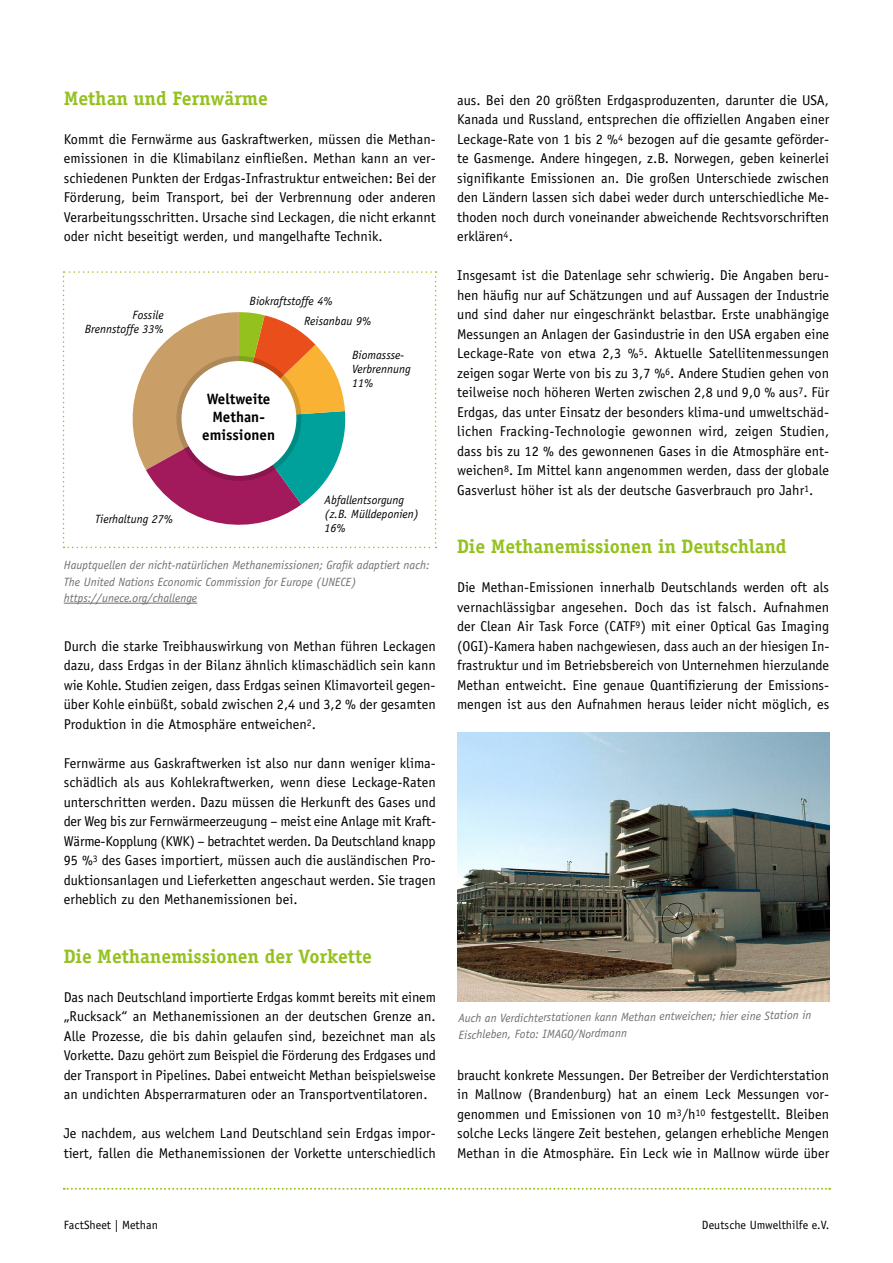
<style>
.page{position:relative;width:893px;height:1263px;background:#fff}
.page>*{position:absolute;margin:0;border:0;box-sizing:border-box;transform-origin:0 0}
.t1{font:700 19.5px "Officina Serif";letter-spacing:-.005em;color:#95c11f}
.t2{font:700 15px/18px "Officina Sans";color:#000;text-align:center}
.t3{font:14.25px/19.5px "Officina Sans";letter-spacing:.005em;color:#000;text-align:justify}
.t4{font:italic 12px/16.5px "Officina Sans";color:#706f6f}
.t5{font:italic 12px/14.4px "Officina Sans";color:#000}
.t6{font:12px "Officina Sans";letter-spacing:.005em;color:#000}
</style>
<div class="page">
<svg style="left:64px;top:1188px;width:766px;height:2px"></svg>
<img style="left:457px;top:732px;width:372px;height:270px">
<svg style="left:63px;top:271px;width:374px;height:277px"></svg>
<div style="left:181px;top:361px;width:115px;height:115px;background:#fff;border-radius:50%"></div>
<hr style="left:64px;top:603px;width:133px;height:1px;background:#706f6f">
<h1 class="t1" style="left:64px;top:86px;width:205px">Methan und Fernwärme</h1>
<p class="t3" style="left:64px;top:129px;width:374px">Kommt die Fernwärme aus Gaskraftwerken, müssen die Methan&shy;emissionen in die Klimabilanz einfließen. Methan kann an ver&shy;schiedenen Punkten der Erdgas-Infrastruktur entweichen: Bei der Förderung, beim Transport, bei der Verbrennung oder anderen Verarbeitungsschritten. Ursache sind Leckagen, die nicht erkannt oder nicht beseitigt werden, und mangelhafte Technik.</p>
<p class="t5" style="left:85px;top:308px;width:80px;text-align:right">Fossile<br>Brennstoffe 33%</p>
<p class="t5" style="left:95px;top:512px;width:79px">Tierhaltung 27%</p>
<p class="t5" style="left:304px;top:291px;width:68px;line-height:20.2px;text-indent:-55px">Biokraftstoffe 4%<br>Reisanbau 9%</p>
<p class="t5" style="left:352px;top:347px;width:60px">Biomassse-<br>Verbrennung<br>11%</p>
<p class="t2" style="left:202px;top:389px;width:74px">Weltweite<br>Methan&shy;emissionen</p>
<p class="t5" style="left:325px;top:492px;width:96px">Abfallentsorgung (z.B. Mülldeponien)<br>16%</p>
<p class="t4" style="left:64px;top:557px;width:367px">Hauptquellen der nicht-natürlichen Methanemissionen; Grafik adaptiert nach:<br>The United Nations Economic Commission for Europe (UNECE) https://unece.org/challenge</p>
<p class="t3" style="left:64px;top:636px;width:374px">Durch die starke Treibhauswirkung von Methan führen Leckagen dazu, dass Erdgas in der Bilanz ähnlich klimaschädlich sein kann wie Kohle. Studien zeigen, dass Erdgas seinen Klimavorteil gegen&shy;über Kohle einbüßt, sobald zwischen 2,4 und 3,2 % der gesamten Produktion in die Atmosphäre entweichen<sup>2</sup>.</p>
<p class="t3" style="left:64px;top:753px;width:374px">Fernwärme aus Gaskraftwerken ist also nur dann weniger klima&shy;schädlich als aus Kohlekraftwerken, wenn diese Leckage-Raten unterschritten werden. Dazu müssen die Herkunft des Gases und der Weg bis zur Fernwärmeerzeugung – meist eine Anlage mit Kraft-Wärme-Kopplung (KWK) – betrachtet werden. Da Deutschland knapp 95 %<sup>3</sup> des Gases importiert, müssen auch die ausländischen Pro&shy;duktionsanlagen und Lieferketten angeschaut werden. Sie tragen erheblich zu den Methanemissionen bei.</p>
<h1 class="t1" style="left:64px;top:944px;width:310px">Die Methanemissionen der Vorkette</h1>
<p class="t3" style="left:64px;top:987px;width:374px">Das nach Deutschland importierte Erdgas kommt bereits mit einem „Rucksack“ an Methanemissionen an der deutschen Grenze an.<br>Alle Prozesse, die bis dahin gelaufen sind, bezeichnet man als Vorkette. Dazu gehört zum Beispiel die Förderung des Erdgases und der Transport in Pipelines. Dabei entweicht Methan beispielsweise an undichten Absperrarmaturen oder an Transportventilatoren.</p>
<p class="t3" style="left:64px;top:1123px;width:374px">Je nachdem, aus welchem Land Deutschland sein Erdgas impor&shy;tiert, fallen die Methanemissionen der Vorkette unterschiedlich</p>
<p class="t3" style="left:457px;top:90px;width:374px">aus. Bei den 20 größten Erdgasproduzenten, darunter die USA, Kanada und Russland, entsprechen die offiziellen Angaben einer Leckage-Rate von 1 bis 2 %<sup>4</sup> bezogen auf die gesamte geförder&shy;te Gasmenge. Andere hingegen, z.B. Norwegen, geben keinerlei signifikante Emissionen an. Die großen Unterschiede zwischen den Ländern lassen sich dabei weder durch unterschiedliche Me&shy;thoden noch durch voneinander abweichende Rechtsvorschriften erklären<sup>4</sup>.</p>
<p class="t3" style="left:457px;top:265px;width:374px">Insgesamt ist die Datenlage sehr schwierig. Die Angaben beru&shy;hen häufig nur auf Schätzungen und auf Aussagen der Industrie und sind daher nur eingeschränkt belastbar. Erste unabhängige Messungen an Anlagen der Gasindustrie in den USA ergaben eine Leckage-Rate von etwa 2,3 %<sup>5</sup>. Aktuelle Satellitenmessungen zeigen sogar Werte von bis zu 3,7 %<sup>6</sup>. Andere Studien gehen von teilweise noch höheren Werten zwischen 2,8 und 9,0 % aus<sup>7</sup>. Für Erdgas, das unter Einsatz der besonders klima-und umweltschäd&shy;lichen Fracking-Technologie gewonnen wird, zeigen Studien, dass bis zu 12 % des gewonnenen Gases in die Atmosphäre ent&shy;weichen<sup>8</sup>. Im Mittel kann angenommen werden, dass der globale Gasverlust höher ist als der deutsche Gasverbrauch pro Jahr<sup>1</sup>.</p>
<h1 class="t1" style="left:457px;top:534px;width:331px">Die Methanemissionen in Deutschland</h1>
<p class="t3" style="left:457px;top:577px;width:374px">Die Methan-Emissionen innerhalb Deutschlands werden oft als vernachlässigbar angesehen. Doch das ist falsch. Aufnahmen der Clean Air Task Force (CATF<sup>9</sup>) mit einer Optical Gas Imaging (OGI)-Kamera haben nachgewiesen, dass auch an der hiesigen In&shy;frastruktur und im Betriebsbereich von Unternehmen hierzulande Methan entweicht. Eine genaue Quantifizierung der Emissions&shy;mengen ist aus den Aufnahmen heraus leider nicht möglich, es</p>
<p class="t4" style="left:458px;top:1008px;width:355px;line-height:17.2px">Auch an Verdichterstationen kann Methan entweichen; hier eine Station in<br>Eischleben, Foto: IMAGO/Nordmann</p>
<p class="t3" style="left:457px;top:1065px;width:374px">braucht konkrete Messungen. Der Betreiber der Verdichterstation in Mallnow (Brandenburg) hat an einem Leck Messungen vor&shy;genommen und Emissionen von 10 m<sup>3</sup>/h<sup>10</sup> festgestellt. Bleiben solche Lecks längere Zeit bestehen, gelangen erhebliche Mengen Methan in die Atmosphäre. Ein Leck wie in Mallnow würde über</p>
<p class="t6" style="left:64px;top:1218px;width:96px">FactSheet | Methan</p>
<p class="t6" style="left:702px;top:1218px;width:129px">Deutsche Umwelthilfe e.V.</p>
</div>
